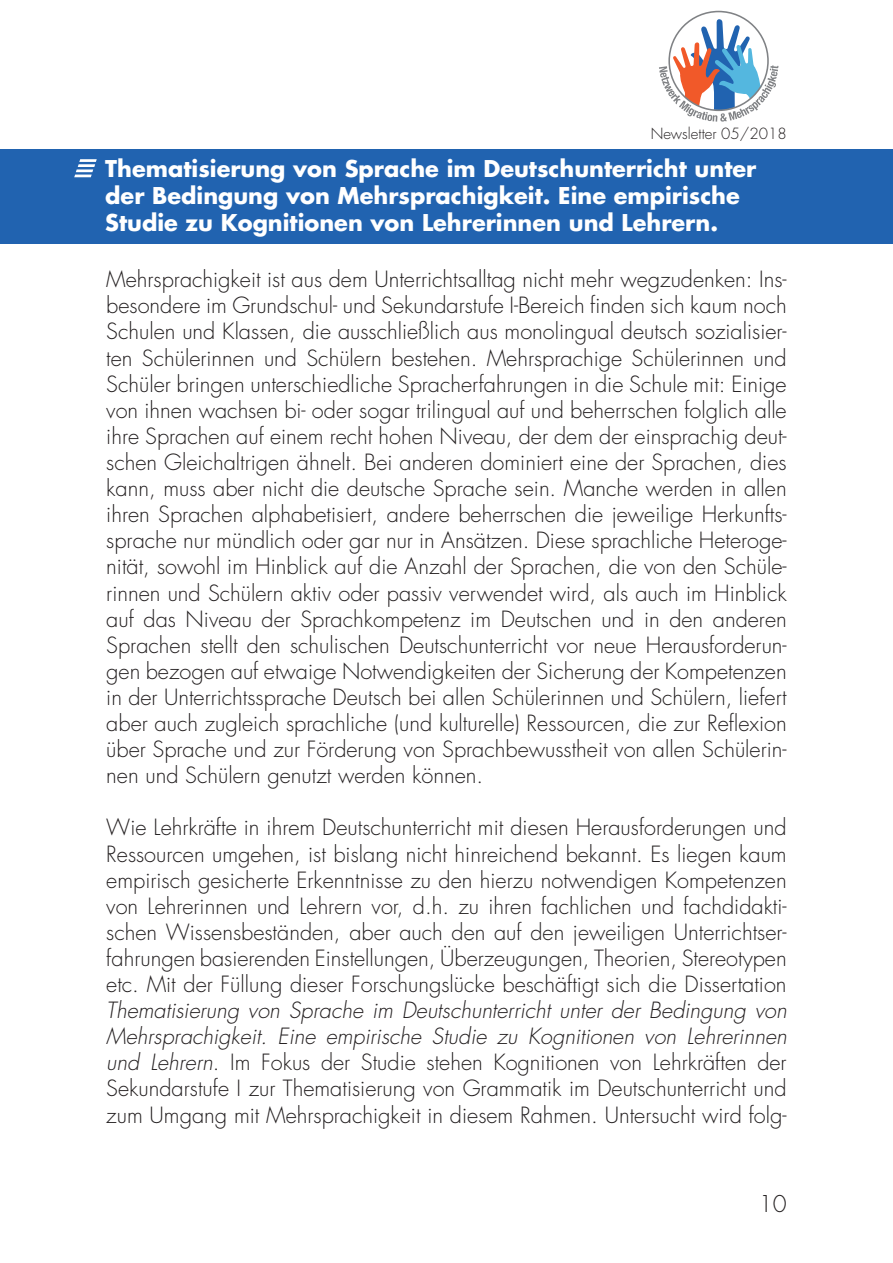
<style>
.page{position:relative;width:893px;height:1263px;background:#fff}
.page>*{position:absolute;margin:0;border:0;box-sizing:border-box;transform-origin:0 0}
.t1{font:700 22.5px/27px "Futura Std";color:#fff}
.t2{font:300 22.5px "Futura Std";color:#231f20}
.t3{font:300 21.75px/26.1px "Futura Std";color:#231f20;text-align:justify}
.t4{font:300 15px "Futura Std";color:#231f20}
.s1{font-style:italic}
</style>
<div class="page">
<svg style="left:659px;top:11px;width:119px;height:111px"></svg>
<div style="left:0;top:149px;width:893px;height:95px;background:#2163b0"></div>
<svg style="left:74px;top:159px;width:23px;height:18px"></svg>
<p class="t4" style="left:651px;top:125px;width:137px">Newsletter 05/2018</p>
<p class="t1" style="left:105px;top:155px;width:653px">Thematisierung von Sprache im Deutschunterricht unter der Bedingung von Mehrsprachigkeit. Eine empirische<br>Studie zu Kognitionen von Lehrerinnen und Lehrern.</p>
<p class="t3" style="left:106px;top:267px;width:682px">Mehrsprachigkeit ist aus dem Unterrichtsalltag nicht mehr wegzudenken: Ins&shy;besondere im Grundschul- und Sekundarstufe I-Bereich finden sich kaum noch Schulen und Klassen, die ausschließlich aus monolingual deutsch sozialisier&shy;ten Schülerinnen und Schülern bestehen. Mehrsprachige Schülerinnen und Schüler bringen unterschiedliche Spracherfahrungen in die Schule mit: Einige von ihnen wachsen bi- oder sogar trilingual auf und beherrschen folglich alle ihre Sprachen auf einem recht hohen Niveau, der dem der einsprachig deut&shy;schen Gleichaltrigen ähnelt. Bei anderen dominiert eine der Sprachen, dies kann, muss aber nicht die deutsche Sprache sein. Manche werden in allen ihren Sprachen alphabetisiert, andere beherrschen die jeweilige Herkunfts&shy;sprache nur mündlich oder gar nur in Ansätzen. Diese sprachliche Heteroge&shy;nität, sowohl im Hinblick auf die Anzahl der Sprachen, die von den Schüle&shy;rinnen und Schülern aktiv oder passiv verwendet wird, als auch im Hinblick auf das Niveau der Sprachkompetenz im Deutschen und in den anderen Sprachen stellt den schulischen Deutschunterricht vor neue Herausforderun&shy;gen bezogen auf etwaige Notwendigkeiten der Sicherung der Kompetenzen in der Unterrichtssprache Deutsch bei allen Schülerinnen und Schülern, liefert aber auch zugleich sprachliche (und kulturelle) Ressourcen, die zur Reflexion über Sprache und zur Förderung von Sprachbewusstheit von allen Schülerin&shy;nen und Schülern genutzt werden können.</p>
<p class="t3" style="left:106px;top:815px;width:682px">Wie Lehrkräfte in ihrem Deutschunterricht mit diesen Herausforderungen und Ressourcen umgehen, ist bislang nicht hinreichend bekannt. Es liegen kaum empirisch gesicherte Erkenntnisse zu den hierzu notwendigen Kompetenzen von Lehrerinnen und Lehrern vor, d.h. zu ihren fachlichen und fachdidakti&shy;schen Wissensbeständen, aber auch den auf den jeweiligen Unterrichtser&shy;fahrungen basierenden Einstellungen, Überzeugungen, Theorien, Stereotypen etc. Mit der Füllung dieser Forschungslücke beschäftigt sich die Dissertation <span class="s1">Thematisierung von Sprache im Deutschunterricht unter der Bedingung von Mehrsprachigkeit. Eine empirische Studie zu Kognitionen von Lehrerinnen und Lehrern</span>. Im Fokus der Studie stehen Kognitionen von Lehrkräften der Sekundarstufe I zur Thematisierung von Grammatik im Deutschunterricht und zum Umgang mit Mehrsprachigkeit in diesem Rahmen. Untersucht wird folg-</p>
<p class="t2" style="left:759px;top:1190px;width:29px">10</p>
</div>
